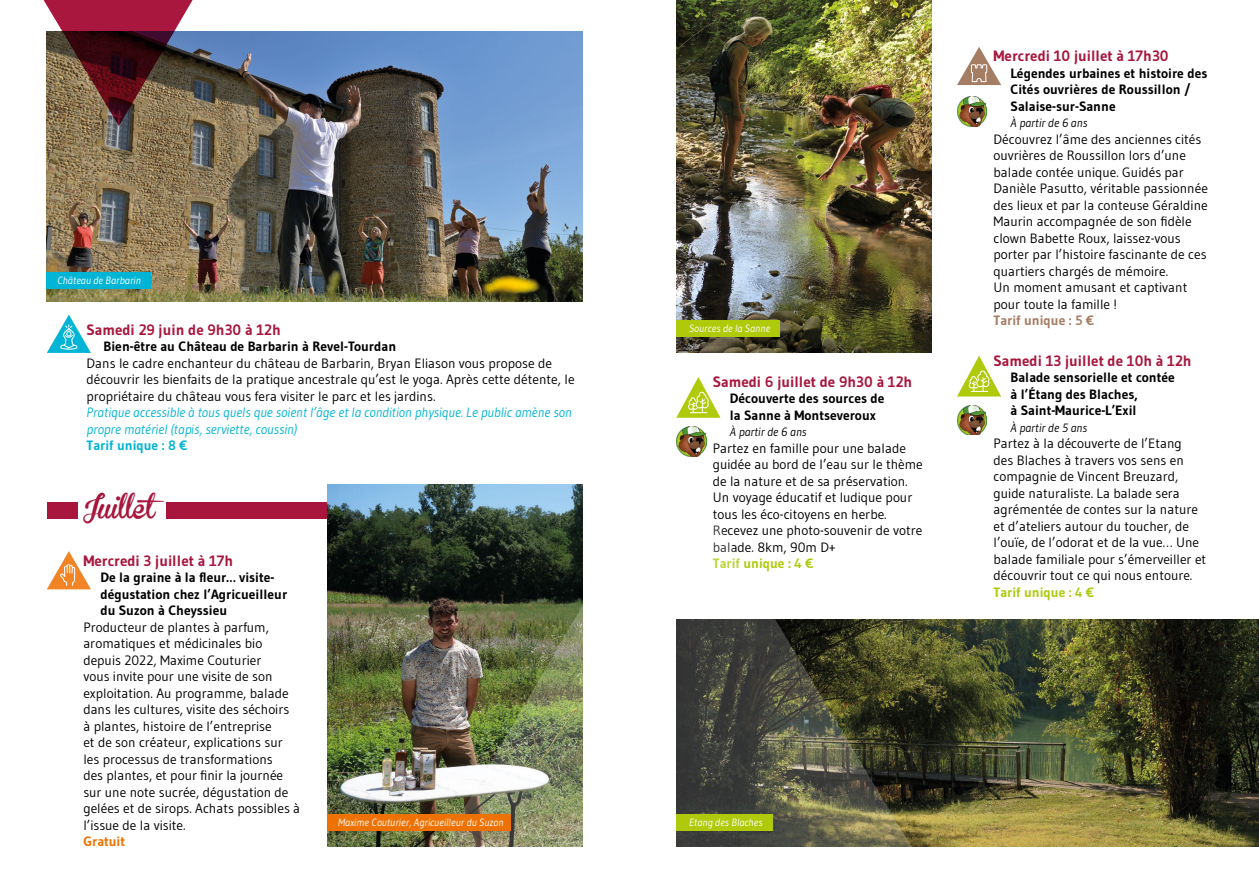
<style>
.page{position:relative;width:1259px;height:893px;background:#fff}
.page>*{position:absolute;margin:0;border:0;box-sizing:border-box;transform-origin:0 0}
.t1{font:24px "Brannboll Fet";letter-spacing:-.03em;color:#a8163d}
.t2{font:700 15px "Gudea";color:#a8163d}
.t3{font:13.5px/16.5px "Gudea";color:#000}
.t4{font:700 13.5px/16.5px "Gudea";color:#000}
.t5{font:italic 13.5px/16.5px "Gudea";color:#00b4d5}
.t6{font:700 13.5px "Gudea";color:#afca0b}
.t7{font:700 13.5px "Gudea";color:#a57d63}
.t8{font:700 13.5px "Gudea";color:#00b4d5}
.t9{font:700 13.5px "Gudea";color:#ee7203}
.t10{font:italic 12px "Gudea";color:#000}
.t11{font:italic 10.5px "Gudea";color:#fff}
</style>
<div class="page">
<div style="left:47px;top:502px;width:30px;height:16px;background:#a8163d"></div>
<div style="left:166px;top:502px;width:417px;height:16px;background:#a8163d"></div>
<img style="left:676px;top:0;width:255px;height:352px">
<svg style="left:47px;top:551px;width:44px;height:38px"></svg>
<img style="left:327px;top:485px;width:58px;height:361px">
<svg style="left:957px;top:356px;width:44px;height:40px"></svg>
<img style="left:957px;top:405px;width:29px;height:30px">
<img style="left:969px;top:620px;width:290px;height:226px">
<svg style="left:676px;top:377px;width:44px;height:41px"></svg>
<img style="left:676px;top:426px;width:30px;height:23px">
<div style="left:676px;top:320px;width:104px;height:17px;background:#afca0b"></div>
<svg style="left:957px;top:47px;width:44px;height:38px"></svg>
<img style="left:957px;top:96px;width:29px;height:30px">
<img style="left:47px;top:31px;width:536px;height:271px">
<svg style="left:47px;top:315px;width:44px;height:38px"></svg>
<div style="left:47px;top:273px;width:104px;height:16px;background:#00b4d5"></div>
<img style="left:385px;top:449px;width:584px;height:398px">
<img style="left:43px;top:0;width:425px;height:126px">
<div style="left:327px;top:815px;width:184px;height:16px;background:#ee7203"></div>
<div style="left:676px;top:815px;width:96px;height:16px;background:#afca0b"></div>
<p class="t11" style="left:57px;top:274px;width:85px">Château de Barbarin</p>
<p class="t2" style="left:87px;top:320px;width:196px">Samedi 29 juin de 9h30 à 12h</p>
<p class="t11" style="left:689px;top:322px;width:83px">Sources de la Sanne</p>
<p class="t4" style="left:104px;top:338px;width:294px">Bien-être au Château de Barbarin à Revel-Tourdan</p>
<p class="t3" style="left:87px;top:354px;width:489px">Dans le cadre enchanteur du château de Barbarin, Bryan Eliason vous propose de découvrir les bienfaits de la pratique ancestrale qu’est le yoga. Après cette détente, le propriétaire du château vous fera visiter le parc et les jardins.</p>
<p class="t5" style="left:87px;top:404px;width:487px">Pratique accessible à tous quels que soient l’âge et la condition physique. Le public amène son propre matériel (tapis, serviette, coussin)</p>
<p class="t8" style="left:87px;top:437px;width:103px">Tarif unique : 8 €</p>
<p class="t2" style="left:713px;top:372px;width:201px">Samedi 6 juillet de 9h30 à 12h</p>
<p class="t4" style="left:730px;top:390px;width:156px">Découverte des sources de la Sanne à Montseveroux</p>
<p class="t10" style="left:730px;top:424px;width:78px">À partir de 6 ans</p>
<p class="t3" style="left:713px;top:439px;width:211px">Partez en famille pour une balade guidée au bord de l’eau sur le thème de la nature et de sa préservation.<br>Un voyage éducatif et ludique pour tous les éco-citoyens en herbe.<br>Recevez une photo-souvenir de votre balade. 8km, 90m D+</p>
<p class="t6" style="left:713px;top:555px;width:102px">Tarif unique : 4 €</p>
<h1 class="t1" style="left:83px;top:494px;width:92px">Juillet</h1>
<p class="t2" style="left:83px;top:551px;width:151px">Mercredi 3 juillet à 17h</p>
<p class="t4" style="left:100px;top:569px;width:188px">De la graine à la fleur… visite&shy;dégustation chez l’Agricueilleur du Suzon à Cheyssieu</p>
<p class="t3" style="left:83px;top:618px;width:218px">Producteur de plantes à parfum, aromatiques et médicinales bio depuis 2022, Maxime Couturier<br>vous invite pour une visite de son exploitation. Au programme, balade dans les cultures, visite des séchoirs<br>à plantes, histoire de l’entreprise<br>et de son créateur, explications sur les processus de transformations<br>des plantes, et pour finir la journée sur une note sucrée, dégustation de gelées et de sirops. Achats possibles à l’issue de la visite.</p>
<p class="t9" style="left:83px;top:833px;width:43px">Gratuit</p>
<p class="t11" style="left:338px;top:816px;width:167px">Maxime Couturier, Agricueilleur du Suzon</p>
<p class="t11" style="left:689px;top:816px;width:75px">Etang des Blaches</p>
<p class="t2" style="left:993px;top:47px;width:177px">Mercredi 10 juillet à 17h30</p>
<p class="t4" style="left:1010px;top:65px;width:198px">Légendes urbaines et histoire des<br>Cités ouvrières de Roussillon /<br>Salaise-sur-Sanne</p>
<p class="t10" style="left:1010px;top:116px;width:78px">À partir de 6 ans</p>
<p class="t3" style="left:993px;top:131px;width:216px">Découvrez l’âme des anciennes cités ouvrières de Roussillon lors d’une balade contée unique. Guidés par Danièle Pasutto, véritable passionnée des lieux et par la conteuse Géraldine Maurin accompagnée de son fidèle clown Babette Roux, laissez-vous porter par l’histoire fascinante de ces quartiers chargés de mémoire.<br>Un moment amusant et captivant pour toute la famille !</p>
<p class="t7" style="left:993px;top:312px;width:102px">Tarif unique : 5 €</p>
<p class="t2" style="left:993px;top:351px;width:200px">Samedi 13 juillet de 10h à 12h</p>
<p class="t4" style="left:1010px;top:369px;width:166px">Balade sensorielle et contée à l’Étang des Blaches,<br>à Saint-Maurice-L’Exil</p>
<p class="t10" style="left:1010px;top:420px;width:78px">À partir de 5 ans</p>
<p class="t3" style="left:993px;top:435px;width:214px">Partez à la découverte de l’Etang<br>des Blaches à travers vos sens en compagnie de Vincent Breuzard, guide naturaliste. La balade sera agrémentée de contes sur la nature et d’ateliers autour du toucher, de l’ouïe, de l’odorat et de la vue… Une balade familiale pour s’émerveiller et découvrir tout ce qui nous entoure.</p>
<p class="t6" style="left:993px;top:584px;width:102px">Tarif unique : 4 €</p>
</div>
